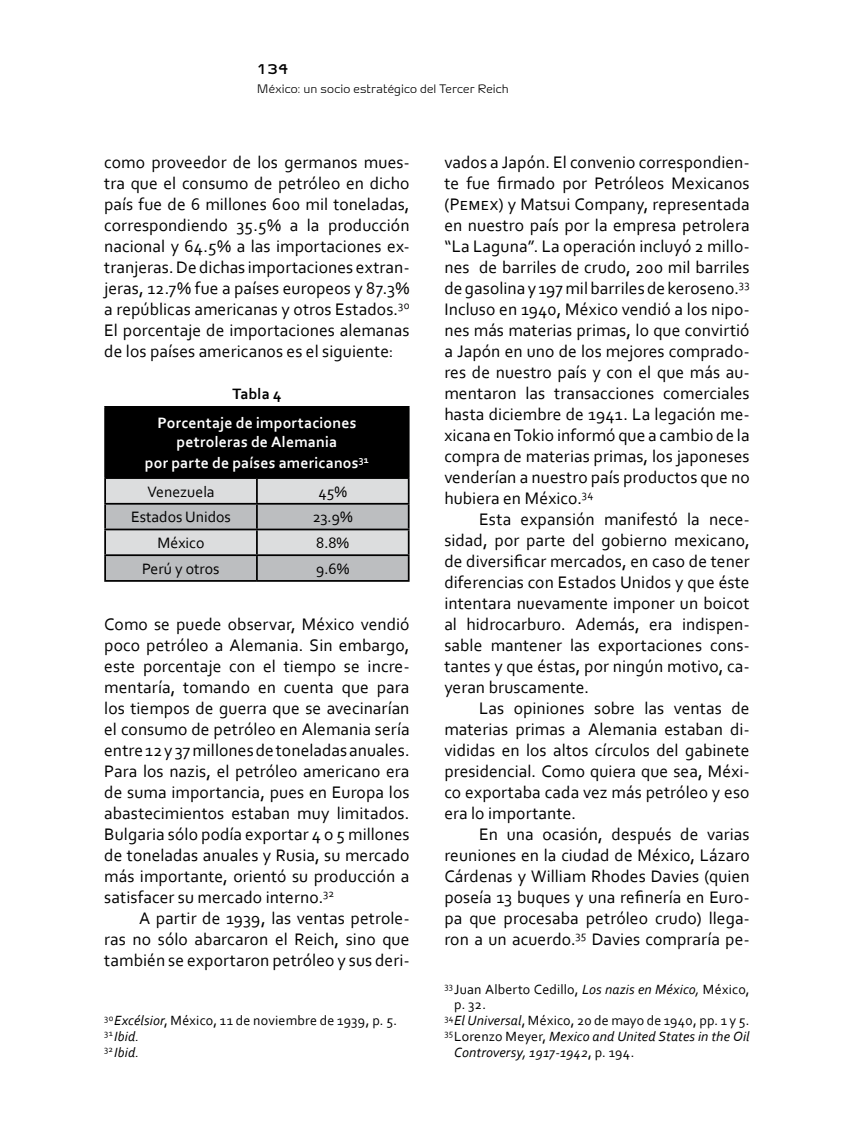
<style>
.page{position:relative;width:844px;height:1141px;background:#fff}
.page>*{position:absolute;margin:0;border:0;box-sizing:border-box;transform-origin:0 0}
.t1{font:17.5px/21px "Corbel";letter-spacing:.005em;color:#000;text-align:justify}
.t2{font:700 15.75px/18.9px "Corbel";letter-spacing:.01em;color:#fff;text-align:center}
.t3{font:15.75px "Corbel";color:#000}
.t4{font:700 15.75px "Corbel";letter-spacing:.01em;color:#000}
.t5{font:14px/15.8px "Corbel";letter-spacing:.015em;color:#000}
.t6{font:italic 14px "Corbel";letter-spacing:.01em;color:#000}
.t7{font:700 14px "Vellve Std";color:#000}
.t8{font:12.25px "Vellve Std";letter-spacing:.01em;color:#000}
.s1{font-weight:400;color:#000}
.s2{font-style:italic}
.s3{font-style:normal}
</style>
<div class="page">
<div style="left:105px;top:407px;width:303px;height:71px;background:#000"></div>
<hr style="left:104px;top:406px;width:153px;height:2px;background:#000">
<hr style="left:104px;top:408px;width:2px;height:69px;background:#000">
<hr style="left:257px;top:406px;width:152px;height:2px;background:#000">
<hr style="left:408px;top:408px;width:1px;height:69px;background:#000">
<hr style="left:104px;top:477px;width:153px;height:2px;background:#000">
<hr style="left:104px;top:479px;width:2px;height:24px;background:#000">
<hr style="left:257px;top:477px;width:152px;height:2px;background:#000">
<hr style="left:104px;top:503px;width:153px;height:2px;background:#000">
<hr style="left:104px;top:505px;width:2px;height:24px;background:#000">
<hr style="left:104px;top:529px;width:153px;height:1px;background:#000">
<hr style="left:104px;top:530px;width:2px;height:24px;background:#000">
<hr style="left:104px;top:554px;width:153px;height:2px;background:#000">
<hr style="left:104px;top:556px;width:2px;height:24px;background:#000">
<svg style="left:105px;top:478px;width:304px;height:102px"></svg>
<hr style="left:104px;top:580px;width:153px;height:2px;background:#000">
<hr style="left:257px;top:580px;width:152px;height:2px;background:#000">
<p class="t7" style="left:257px;top:62px;width:33px">134</p>
<p class="t8" style="left:257px;top:82px;width:253px">México: un socio estratégico del Tercer Reich</p>
<p class="t1" style="left:104px;top:151px;width:307px">como proveedor de los germanos mues&shy;tra que el consumo de petróleo en dicho país fue de 6 millones 600 mil toneladas, correspondiendo 35.5% a la producción nacional y 64.5% a las importaciones ex&shy;tranjeras. De dichas importaciones extran&shy;jeras, 12.7% fue a países europeos y 87.3% a repúblicas americanas y otros Estados.<sup>30<br></sup>El porcentaje de importaciones alemanas de los países americanos es el siguiente:</p>
<p class="t4" style="left:232px;top:384px;width:51px">Tabla 4</p>
<p class="t2" style="left:157px;top:413px;width:200px">Porcentaje de importaciones petroleras de Alemania</p>
<p class="t2" style="left:145px;top:448px;width:225px;line-height:28.5px;text-align:left">por parte de países americanos<sup>31<br></sup><span class="s1">Venezuela</span></p>
<p class="t3" style="left:318px;top:482px;width:30px">45%</p>
<p class="t3" style="left:131px;top:507px;width:101px">Estados Unidos</p>
<p class="t3" style="left:313px;top:507px;width:41px">23.9%</p>
<p class="t3" style="left:157px;top:533px;width:48px">México</p>
<p class="t3" style="left:316px;top:533px;width:35px">8.8%</p>
<p class="t3" style="left:142px;top:559px;width:79px">Perú y otros</p>
<p class="t3" style="left:316px;top:559px;width:35px">9.6%</p>
<p class="t1" style="left:104px;top:613px;width:307px">Como se puede observar, México vendió poco petróleo a Alemania. Sin embargo, este porcentaje con el tiempo se incre&shy;mentaría, tomando en cuenta que para los tiempos de guerra que se avecinarían el consumo de petróleo en Alemania sería entre 12 y 37 millones de toneladas anuales.<br>Para los nazis, el petróleo americano era de suma importancia, pues en Europa los abastecimientos estaban muy limitados.<br>Bulgaria sólo podía exportar 4 o 5 millones de toneladas anuales y Rusia, su mercado más importante, orientó su producción a satisfacer su mercado interno.<sup>32</sup></p>
<p class="t1" style="left:104px;top:907px;width:307px;text-indent:35px">A partir de 1939, las ventas petrole&shy;ras no sólo abarcaron el Reich, sino que también se exportaron petróleo y sus deri-</p>
<p class="t5" style="left:104px;top:1012px;width:294px"><sup>30</sup><span class="s2">Excélsior</span>, México, 11 de noviembre de 1939, p. 5.<br><sup>31</sup> <span class="s2">Ibid.<br></span><sup>32</sup><span class="s2">Ibid.</span></p>
<p class="t1" style="left:444px;top:151px;width:307px">vados a Japón. El convenio correspondien&shy;te fue firmado por Petróleos Mexicanos (Pemex) y Matsui Company, representada en nuestro país por la empresa petrolera “La Laguna”. La operación incluyó 2 millo&shy;nes de barriles de crudo, 200 mil barriles de gasolina y 197 mil barriles de keroseno.<sup>33<br></sup>Incluso en 1940, México vendió a los nipo&shy;nes más materias primas, lo que convirtió a Japón en uno de los mejores comprado&shy;res de nuestro país y con el que más au&shy;mentaron las transacciones comerciales hasta diciembre de 1941. La legación me&shy;xicana en Tokio informó que a cambio de la compra de materias primas, los japoneses venderían a nuestro país productos que no hubiera en México.<sup>34</sup></p>
<p class="t1" style="left:444px;top:508px;width:307px;text-indent:35px">Esta expansión manifestó la nece&shy;sidad, por parte del gobierno mexicano, de diversificar mercados, en caso de tener diferencias con Estados Unidos y que éste intentara nuevamente imponer un boicot al hidrocarburo. Además, era indispen&shy;sable mantener las exportaciones cons&shy;tantes y que éstas, por ningún motivo, ca&shy;yeran bruscamente.</p>
<p class="t1" style="left:444px;top:697px;width:307px;text-indent:35px">Las opiniones sobre las ventas de materias primas a Alemania estaban di&shy;vididas en los altos círculos del gabinete presidencial. Como quiera que sea, Méxi&shy;co exportaba cada vez más petróleo y eso era lo importante.</p>
<p class="t1" style="left:444px;top:823px;width:307px;text-indent:35px">En una ocasión, después de varias reuniones en la ciudad de México, Lázaro Cárdenas y William Rhodes Davies (quien poseía 13 buques y una refinería en Euro&shy;pa que procesaba petróleo crudo) llega&shy;ron a un acuerdo.<sup>35</sup> Davies compraría pe-</p>
<p class="t5" style="left:444px;top:981px;width:307px"><sup>33</sup> Juan Alberto Cedillo, <span class="s2">Los nazis en México,</span> México,</p>
<p class="t5" style="left:454px;top:996px;width:33px">p. 32.</p>
<p class="t5" style="left:444px;top:1012px;width:307px"><sup>34</sup><span class="s2">El Universal</span>, México, 20 de mayo de 1940, pp. 1 y 5.</p>
<p class="t6" style="left:444px;top:1028px;width:307px"><sup>35</sup><span class="s3">Lorenzo Meyer,</span> Mexico and United States in the Oil</p>
<p class="t6" style="left:454px;top:1043px;width:181px">Controversy, 1917-1942<span class="s3">, p. 194.</span></p>
</div>
